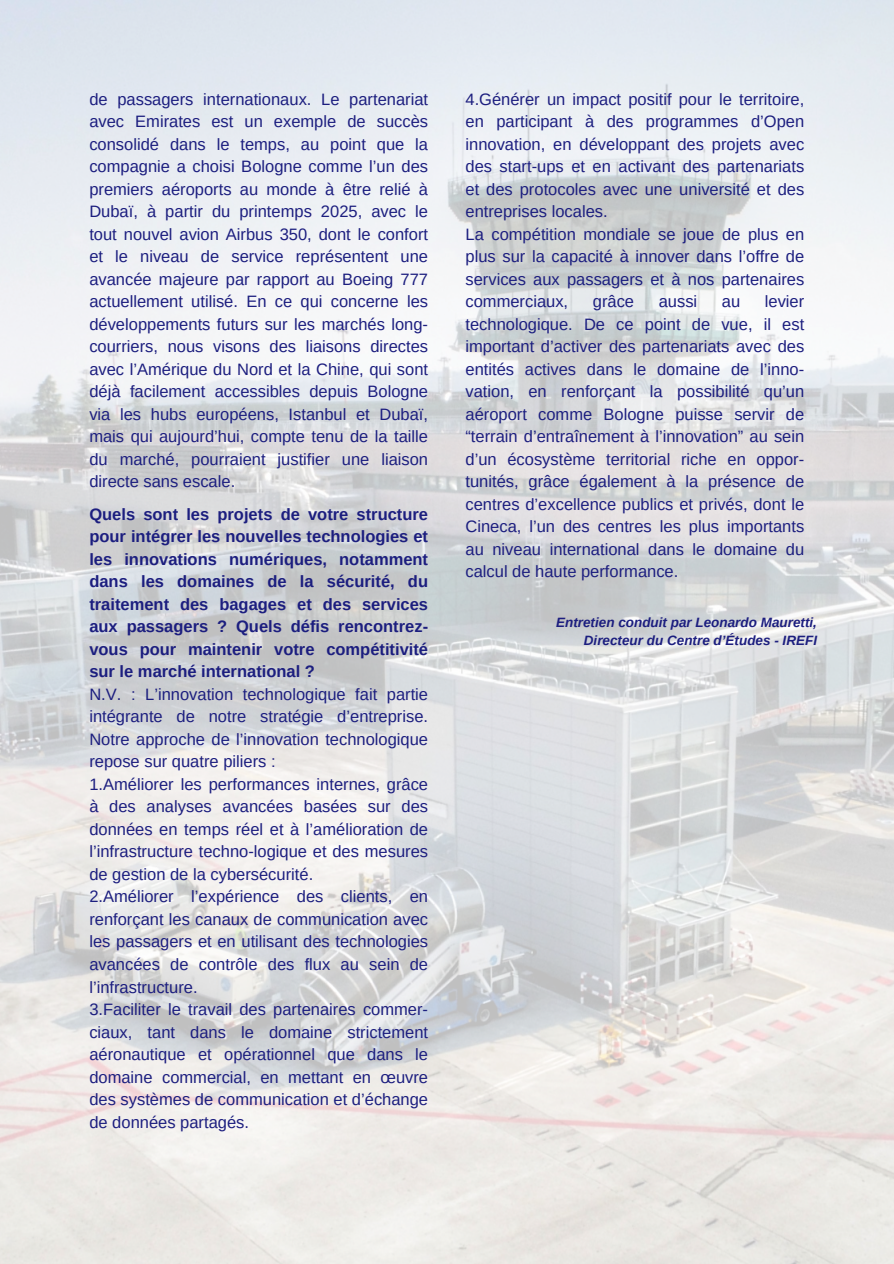
<style>
.page{position:relative;width:894px;height:1264px;background:#fff}
.page>*{position:absolute;margin:0;border:0;box-sizing:border-box;transform-origin:0 0}
.t1{font:16.5px/22.5px "Arimo";color:#1c1e7f;text-align:justify}
.t2{font:700 16.5px/22.5px "Arimo";color:#1c1e7f}
.t3{font:italic 700 13.5px/18px "Arimo";color:#1c1e7f;text-align:right}
.s1{font-weight:400}
</style>
<div class="page">
<img style="left:0;top:0;width:893px;height:1263px">
<h1 class="t1" style="left:89px;top:88px;width:340px">de passagers internationaux. Le partenariat avec Emirates est un exemple de succès consolidé dans le temps, au point que la compagnie a choisi Bologne comme l’un des premiers aéroports au monde à être relié à Dubaï, à partir du printemps 2025, avec le tout nouvel avion Airbus 350, dont le confort et le niveau de service représentent une avancée majeure par rapport au Boeing 777 actuellement utilisé. En ce qui concerne les développements futurs sur les marchés long&shy;courriers, nous visons des liaisons directes avec l’Amérique du Nord et la Chine, qui sont déjà facilement accessibles depuis Bologne via les hubs européens, Istanbul et Dubaï, mais qui aujourd’hui, compte tenu de la taille du marché, pourraient justifier une liaison directe sans escale.</h1>
<h1 class="t2" style="left:89px;top:503px;width:340px">Quels sont les projets de votre structure pour intégrer les nouvelles technologies et les innovations numériques, notamment dans les domaines de la sécurité, du traitement des bagages et des services aux passagers ? Quels défis rencontrez&shy;vous pour maintenir votre compétitivité sur le marché international ?<br><span class="s1">N.V. : L’innovation technologique fait partie intégrante de notre stratégie d’entreprise.<br>Notre approche de l’innovation technologique repose sur quatre piliers :</span></h1>
<p class="t1" style="left:89px;top:773px;width:340px">1.Améliorer les performances internes, grâce à des analyses avancées basées sur des données en temps réel et à l’amélioration de l’infrastructure techno-logique et des mesures de gestion de la cybersécurité.</p>
<h1 class="t1" style="left:89px;top:885px;width:340px;text-align:left">2.Améliorer l’expérience des clients, en renforçant les canaux de communication avec les passagers et en utilisant des technologies avancées de contrôle des flux au sein de l’infrastructure.<br>3.Faciliter le travail des partenaires commer&shy;ciaux, tant dans le domaine strictement aéronautique et opérationnel que dans le domaine commercial, en mettant en œuvre des systèmes de communication et d’échange de données partagés.</h1>
<h1 class="t1" style="left:465px;top:88px;width:340px;text-align:left">4.Générer un impact positif pour le territoire, en participant à des programmes d’Open innovation, en développant des projets avec des start-ups et en activant des partenariats et des protocoles avec une université et des entreprises locales.<br>La compétition mondiale se joue de plus en plus sur la capacité à innover dans l’offre de services aux passagers et à nos partenaires commerciaux,</h1>
<h1 class="t1" style="left:592px;top:290px;width:43px">grâce</h1>
<h1 class="t1" style="left:658px;top:290px;width:40px">aussi</h1>
<h1 class="t1" style="left:721px;top:290px;width:20px">au</h1>
<h1 class="t1" style="left:465px;top:290px;width:340px;text-indent:299px">levier technologique. De ce point de vue, il est important d’activer des partenariats avec des entités actives dans le domaine de l’inno&shy;vation, en renforçant la possibilité qu’un aéroport comme Bologne puisse servir de “terrain d’entraînement à l’innovation” au sein d’un écosystème territorial riche en oppor&shy;tunités, grâce également à la présence de centres d’excellence publics et privés, dont le Cineca, l’un des centres les plus importants au niveau international dans le domaine du calcul de haute performance.</h1>
<p class="t3" style="left:556px;top:613px;width:262px">Entretien conduit par Leonardo Mauretti,<br>Directeur du Centre d’Études - IREFI</p>
</div>
